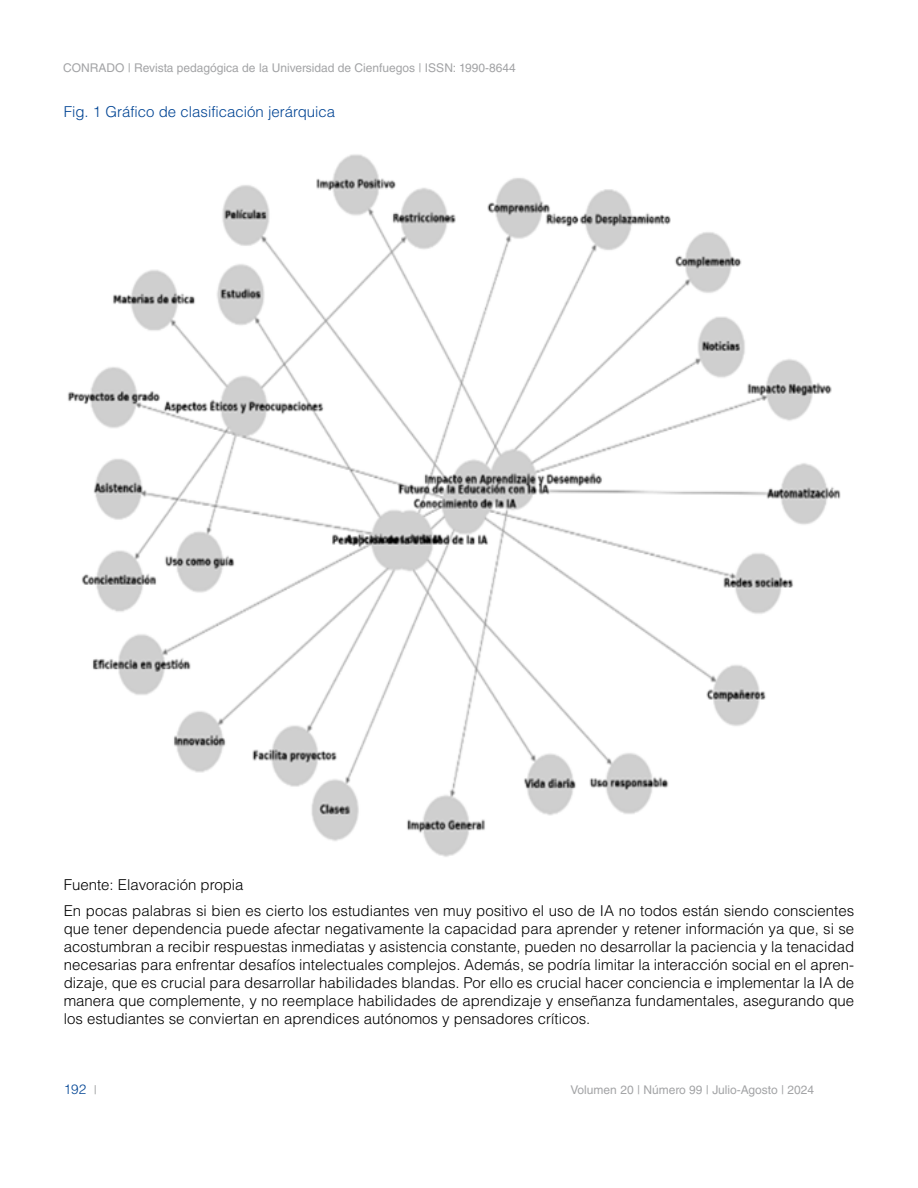
<style>
.page{position:relative;width:918px;height:1188px;background:#fff}
.page>*{position:absolute;margin:0;border:0;box-sizing:border-box;transform-origin:0 0}
.t1{font:300 15px/18px "Helvetica LT Std";color:#000}
.t2{font:300 15px "Helvetica LT Std";color:#004494}
.t3{font:300 13.5px "Helvetica LT Std";color:#004494}
.t4{font:12px "Helvetica LT Std";color:#a3a4a6}
.s1{font-weight:400;font-size:12px;color:#a3a4a6}
</style>
<div class="page">
<img style="left:67px;top:154px;width:774px;height:703px">
<p class="t4" style="left:63px;top:61px;width:454px">CONRADO | Revista pedagógica de la Universidad de Cienfuegos | ISSN: 1990-8644</p>
<p class="t2" style="left:64px;top:102px;width:273px">Fig. 1 Gráfico de clasificación jerárquica</p>
<p class="t1" style="left:64px;top:871px;width:792px;line-height:26.5px">Fuente: Elavoración propia<br>En pocas palabras si bien es cierto los estudiantes ven muy positivo el uso de IA no todos están siendo conscientes</p>
<p class="t1" style="left:64px;top:920px;width:792px;text-align:justify">que tener dependencia puede afectar negativamente la capacidad para aprender y retener información ya que, si se acostumbran a recibir respuestas inmediatas y asistencia constante, pueden no desarrollar la paciencia y la tenacidad necesarias para enfrentar desafíos intelectuales complejos. Además, se podría limitar la interacción social en el apren&shy;dizaje, que es crucial para desarrollar habilidades blandas. Por ello es crucial hacer conciencia e implementar la IA de manera que complemente, y no reemplace habilidades de aprendizaje y enseñanza fundamentales, asegurando que los estudiantes se conviertan en aprendices autónomos y pensadores críticos.</p>
<p class="t3" style="left:64px;top:1081px;width:35px">192 <span class="s1">|</span></p>
<p class="t4" style="left:571px;top:1083px;width:245px">Volumen 20 | Número 99 | Julio-Agosto | 2024</p>
</div>
